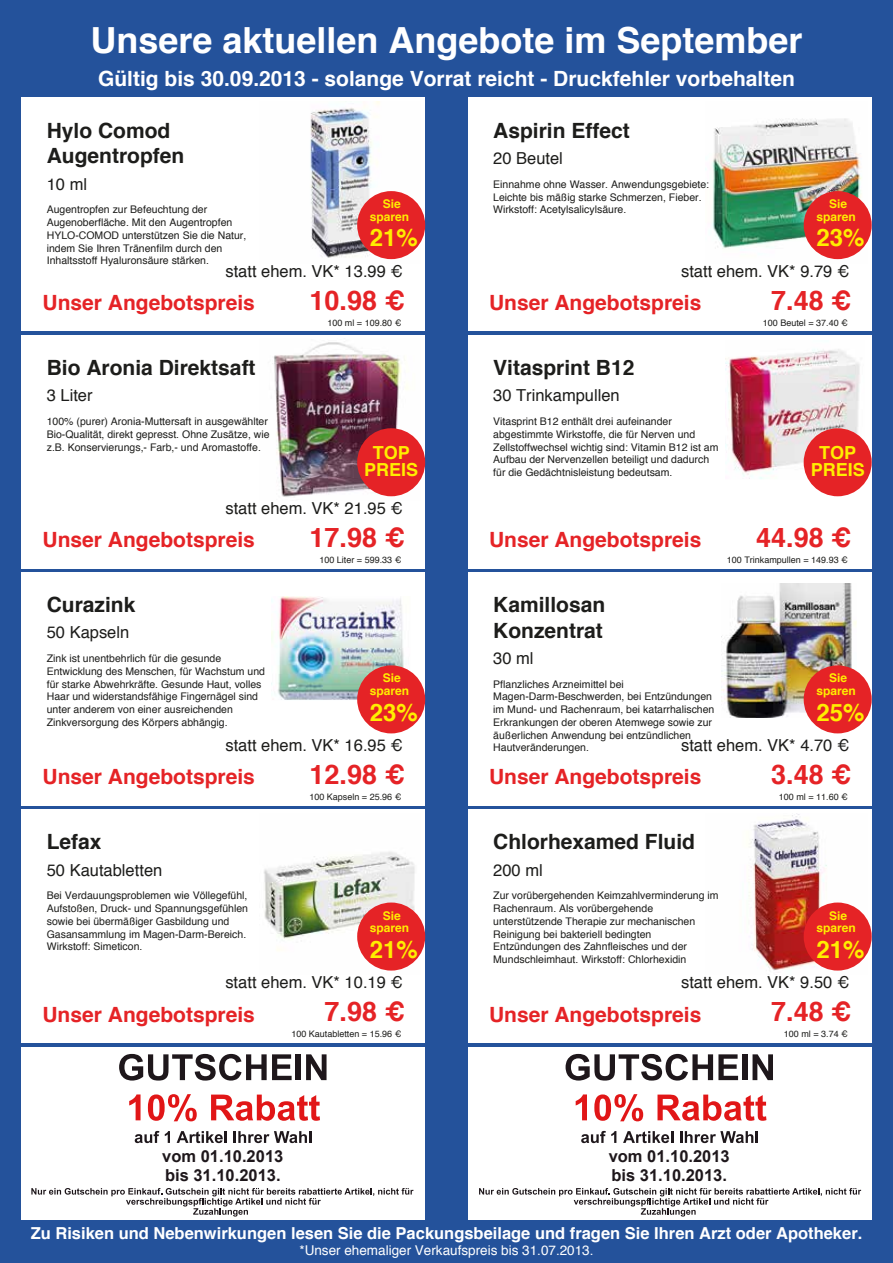
<style>
.page{position:relative;width:893px;height:1263px;background:#24529b}
.page>*{position:absolute;margin:0;border:0;box-sizing:border-box;transform-origin:0 0}
.t1{font:700 36px "Helvetica";color:#fff}
.t2{font:700 27px "Helvetica";color:#e52326}
.t3{font:700 24px "Helvetica";color:#fe0}
.t4{font:700 21px "Helvetica";color:#e52326}
.t5{font:700 21px/25.5px "Helvetica";color:#1d1d1b}
.t6{font:700 21px "Helvetica";color:#fff}
.t7{font:700 18px/17px "Helvetica";color:#fe0;text-align:center}
.t8{font:16.5px "Helvetica";color:#1d1d1b}
.t9{font:700 16.5px "Helvetica";color:#fff}
.t10{font:700 16.5px "Arial";color:#1e171b}
.t11{font:13.5px "Helvetica";color:#fff}
.t12{font:700 12px/12.8px "Helvetica";color:#fe0;text-align:center}
.t13{font:10.5px/12.8px "Helvetica";color:#1d1d1b}
.t14{font:9px "Helvetica";color:#1d1d1b}
</style>
<div class="page">
<div style="left:21px;top:1047px;width:404px;height:173px;background:#fff"></div>
<svg style="left:135px;top:1131px;width:24px;height:12px"></svg>
<svg style="left:165px;top:1131px;width:5px;height:12px"></svg>
<svg style="left:177px;top:1131px;width:50px;height:12px"></svg>
<svg style="left:234px;top:1131px;width:77px;height:12px"></svg>
<svg style="left:119px;top:1054px;width:173px;height:26px"></svg>
<div style="left:296px;top:1054px;width:5px;height:26px;background:#1e171b"></div>
<svg style="left:306px;top:1054px;width:21px;height:26px"></svg>
<svg style="left:129px;top:1094px;width:12px;height:26px"></svg>
<svg style="left:148px;top:1094px;width:49px;height:27px"></svg>
<svg style="left:211px;top:1094px;width:109px;height:27px"></svg>
<svg style="left:31px;top:1188px;width:383px;height:28px"></svg>
<div style="left:468px;top:1047px;width:404px;height:173px;background:#fff"></div>
<svg style="left:581px;top:1131px;width:35px;height:12px"></svg>
<svg style="left:623px;top:1131px;width:50px;height:12px"></svg>
<svg style="left:680px;top:1131px;width:78px;height:12px"></svg>
<svg style="left:566px;top:1054px;width:172px;height:26px"></svg>
<div style="left:742px;top:1054px;width:5px;height:26px;background:#1e171b"></div>
<svg style="left:752px;top:1054px;width:21px;height:26px"></svg>
<svg style="left:576px;top:1094px;width:11px;height:26px"></svg>
<svg style="left:594px;top:1094px;width:49px;height:27px"></svg>
<svg style="left:657px;top:1094px;width:109px;height:27px"></svg>
<svg style="left:479px;top:1188px;width:382px;height:28px"></svg>
<div style="left:21px;top:98px;width:404px;height:233px;background:#fff"></div>
<div style="left:468px;top:98px;width:404px;height:233px;background:#fff"></div>
<img style="left:310px;top:102px;width:111px;height:158px">
<img style="left:712px;top:118px;width:153px;height:142px">
<div style="left:357px;top:191px;width:68px;height:68px;background:#e52326;border-radius:50%"></div>
<div style="left:804px;top:191px;width:68px;height:68px;background:#e52326;border-radius:50%"></div>
<div style="left:21px;top:572px;width:404px;height:234px;background:#fff"></div>
<div style="left:468px;top:572px;width:404px;height:234px;background:#fff"></div>
<img style="left:272px;top:596px;width:132px;height:104px">
<img style="left:721px;top:583px;width:135px;height:135px">
<div style="left:357px;top:665px;width:68px;height:68px;background:#e52326;border-radius:50%"></div>
<div style="left:804px;top:665px;width:68px;height:68px;background:#e52326;border-radius:50%"></div>
<div style="left:21px;top:809px;width:404px;height:234px;background:#fff"></div>
<div style="left:468px;top:809px;width:404px;height:234px;background:#fff"></div>
<img style="left:264px;top:851px;width:157px;height:120px">
<img style="left:749px;top:813px;width:117px;height:162px">
<div style="left:357px;top:902px;width:68px;height:68px;background:#e52326;border-radius:50%"></div>
<div style="left:804px;top:902px;width:68px;height:68px;background:#e52326;border-radius:50%"></div>
<div style="left:21px;top:335px;width:404px;height:234px;background:#fff"></div>
<div style="left:468px;top:335px;width:404px;height:234px;background:#fff"></div>
<img style="left:272px;top:342px;width:149px;height:155px">
<img style="left:726px;top:349px;width:138px;height:130px">
<div style="left:357px;top:428px;width:68px;height:68px;background:#e52326;border-radius:50%"></div>
<div style="left:804px;top:428px;width:68px;height:68px;background:#e52326;border-radius:50%"></div>
<h1 class="t1" style="left:90px;top:11px;width:714px">Unsere aktuellen Angebote im September</h1>
<h3 class="t6" style="left:98px;top:62px;width:698px">Gültig bis 30.09.2013 - solange Vorrat reicht - Druckfehler vorbehalten</h3>
<h3 class="t5" style="left:47px;top:118px;width:139px">Hylo Comod<br>Augentropfen</h3>
<h3 class="t8" style="left:47px;top:171px;width:42px">10 ml</h3>
<p class="t13" style="left:47px;top:204px;width:201px">Augentropfen zur Befeuchtung der Augenoberfläche. Mit den Augentropfen HYLO-COMOD unterstützen Sie die Natur, indem Sie Ihren Tränenfilm durch den Inhaltsstoff Hyaluronsäure stärken.</p>
<h3 class="t5" style="left:493px;top:118px;width:138px">Aspirin Effect</h3>
<h3 class="t8" style="left:493px;top:146px;width:71px">20 Beutel</h3>
<p class="t13" style="left:493px;top:178px;width:217px">Einnahme ohne Wasser. Anwendungsgebiete:<br>Leichte bis mäßig starke Schmerzen, Fieber.<br>Wirkstoff: Acetylsalicylsäure.</p>
<p class="t12" style="left:370px;top:198px;width:41px">Sie sparen</p>
<p class="t12" style="left:816px;top:198px;width:41px">Sie sparen</p>
<h3 class="t3" style="left:370px;top:219px;width:50px">21%</h3>
<h3 class="t3" style="left:816px;top:219px;width:50px">23%</h3>
<h3 class="t8" style="left:225px;top:258px;width:179px">statt ehem. VK* 13.99 €</h3>
<h3 class="t8" style="left:681px;top:258px;width:170px">statt ehem. VK* 9.79 €</h3>
<h2 class="t2" style="left:310px;top:278px;width:97px">10.98 €</h2>
<h2 class="t2" style="left:771px;top:278px;width:82px">7.48 €</h2>
<p class="t14" style="left:327px;top:315px;width:75px">100 ml = 109.80 €</p>
<p class="t14" style="left:763px;top:315px;width:87px">100 Beutel = 37.40 €</p>
<h3 class="t4" style="left:43px;top:286px;width:214px">Unser Angebotspreis</h3>
<h3 class="t4" style="left:489px;top:286px;width:214px">Unser Angebotspreis</h3>
<h3 class="t5" style="left:47px;top:355px;width:210px">Bio Aronia Direktsaft</h3>
<h3 class="t8" style="left:47px;top:383px;width:47px">3 Liter</h3>
<p class="t13" style="left:47px;top:415px;width:224px">100% (purer) Aronia-Muttersaft in ausgewählter<br>Bio-Qualität, direkt gepresst. Ohne Zusätze, wie z.B. Konservierungs,- Farb,- und Aromastoffe.</p>
<h3 class="t5" style="left:493px;top:355px;width:143px">Vitasprint B12</h3>
<h3 class="t8" style="left:493px;top:383px;width:128px">30 Trinkampullen</h3>
<p class="t13" style="left:493px;top:415px;width:227px">Vitasprint B12 enthält drei aufeinander abgestimmte Wirkstoffe, die für Nerven und Zellstoffwechsel wichtig sind: Vitamin B12 ist am Aufbau der Nervenzellen beteiligt und dadurch für die Gedächtnisleistung bedeutsam.</p>
<h3 class="t7" style="left:364px;top:445px;width:56px">TOP<br>PREIS</h3>
<h3 class="t7" style="left:811px;top:445px;width:56px">TOP<br>PREIS</h3>
<h3 class="t8" style="left:225px;top:495px;width:179px">statt ehem. VK* 21.95 €</h3>
<h2 class="t2" style="left:310px;top:516px;width:97px">17.98 €</h2>
<h2 class="t2" style="left:756px;top:516px;width:97px">44.98 €</h2>
<p class="t14" style="left:319px;top:553px;width:83px">100 Liter = 599.33 €</p>
<p class="t14" style="left:727px;top:553px;width:123px">100 Trinkampullen = 149.93 €</p>
<h3 class="t4" style="left:43px;top:523px;width:214px">Unser Angebotspreis</h3>
<h3 class="t4" style="left:489px;top:523px;width:214px">Unser Angebotspreis</h3>
<h3 class="t5" style="left:47px;top:592px;width:90px">Curazink</h3>
<h3 class="t8" style="left:47px;top:620px;width:84px">50 Kapseln</h3>
<p class="t13" style="left:47px;top:652px;width:220px">Zink ist unentbehrlich für die gesunde Entwicklung des Menschen, für Wachstum und für starke Abwehrkräfte. Gesunde Haut, volles Haar und widerstandsfähige Fingernägel sind unter anderem von einer ausreichenden Zinkversorgung des Körpers abhängig.</p>
<h3 class="t5" style="left:493px;top:592px;width:114px">Kamillosan<br>Konzentrat</h3>
<h3 class="t8" style="left:493px;top:645px;width:42px">30 ml</h3>
<p class="t13" style="left:493px;top:678px;width:223px">Pflanzliches Arzneimittel bei Magen-Darm-Beschwerden, bei Entzündungen im Mund- und Rachenraum, bei katarrhalischen Erkrankungen der oberen Atemwege sowie zur äußerlichen Anwendung bei entzündlichen Hautveränderungen.</p>
<p class="t12" style="left:370px;top:672px;width:41px">Sie sparen</p>
<p class="t12" style="left:816px;top:672px;width:41px">Sie sparen</p>
<h3 class="t3" style="left:370px;top:693px;width:50px">23%</h3>
<h3 class="t3" style="left:816px;top:693px;width:50px">25%</h3>
<h3 class="t8" style="left:225px;top:733px;width:179px">statt ehem. VK* 16.95 €</h3>
<h3 class="t8" style="left:681px;top:733px;width:170px">statt ehem. VK* 4.70 €</h3>
<h2 class="t2" style="left:310px;top:753px;width:97px">12.98 €</h2>
<h2 class="t2" style="left:771px;top:753px;width:82px">3.48 €</h2>
<p class="t14" style="left:309px;top:790px;width:94px">100 Kapseln = 25.96 €</p>
<p class="t14" style="left:779px;top:790px;width:70px">100 ml = 11.60 €</p>
<h3 class="t4" style="left:43px;top:760px;width:214px">Unser Angebotspreis</h3>
<h3 class="t4" style="left:489px;top:760px;width:214px">Unser Angebotspreis</h3>
<h3 class="t5" style="left:47px;top:829px;width:56px">Lefax</h3>
<h3 class="t8" style="left:47px;top:857px;width:117px">50 Kautabletten</h3>
<p class="t13" style="left:47px;top:889px;width:203px">Bei Verdauungsproblemen wie Völlegefühl, Aufstoßen, Druck- und Spannungsgefühlen sowie bei übermäßiger Gasbildung und Gasansammlung im Magen-Darm-Bereich.<br>Wirkstoff: Simeticon.</p>
<p class="t12" style="left:370px;top:909px;width:41px">Sie sparen</p>
<h3 class="t3" style="left:370px;top:930px;width:50px">21%</h3>
<h3 class="t5" style="left:493px;top:829px;width:203px">Chlorhexamed Fluid</h3>
<h3 class="t8" style="left:493px;top:857px;width:51px">200 ml</h3>
<p class="t13" style="left:493px;top:889px;width:227px">Zur vorübergehenden Keimzahlverminderung im Rachenraum. Als vorübergehende unterstützende Therapie zur mechanischen Reinigung bei bakteriell bedingten Entzündungen des Zahnfleisches und der Mundschleimhaut. Wirkstoff: Chlorhexidin</p>
<p class="t12" style="left:816px;top:909px;width:41px">Sie sparen</p>
<h3 class="t3" style="left:816px;top:930px;width:50px">21%</h3>
<h3 class="t8" style="left:225px;top:970px;width:179px">statt ehem. VK* 10.19 €</h3>
<h3 class="t8" style="left:681px;top:970px;width:170px">statt ehem. VK* 9.50 €</h3>
<h2 class="t2" style="left:325px;top:990px;width:82px">7.98 €</h2>
<h2 class="t2" style="left:771px;top:990px;width:82px">7.48 €</h2>
<p class="t14" style="left:291px;top:1027px;width:112px">100 Kautabletten = 15.96 €</p>
<p class="t14" style="left:784px;top:1027px;width:65px">100 ml = 3.74 €</p>
<h3 class="t4" style="left:42px;top:997px;width:214px">Unser Angebotspreis</h3>
<h3 class="t4" style="left:489px;top:997px;width:214px">Unser Angebotspreis</h3>
<h3 class="t10" style="left:162px;top:1145px;width:123px">vom 01.10.2013</h3>
<h3 class="t10" style="left:165px;top:1164px;width:117px">bis 31.10.2013.</h3>
<h3 class="t10" style="left:609px;top:1145px;width:123px">vom 01.10.2013</h3>
<h3 class="t10" style="left:611px;top:1164px;width:117px">bis 31.10.2013.</h3>
<h3 class="t9" style="left:31px;top:1220px;width:833px">Zu Risiken und Nebenwirkungen lesen Sie die Packungsbeilage und fragen Sie Ihren Arzt oder Apotheker.</h3>
<p class="t11" style="left:299px;top:1240px;width:296px">*Unser ehemaliger Verkaufspreis bis 31.07.2013.</p>
</div>
